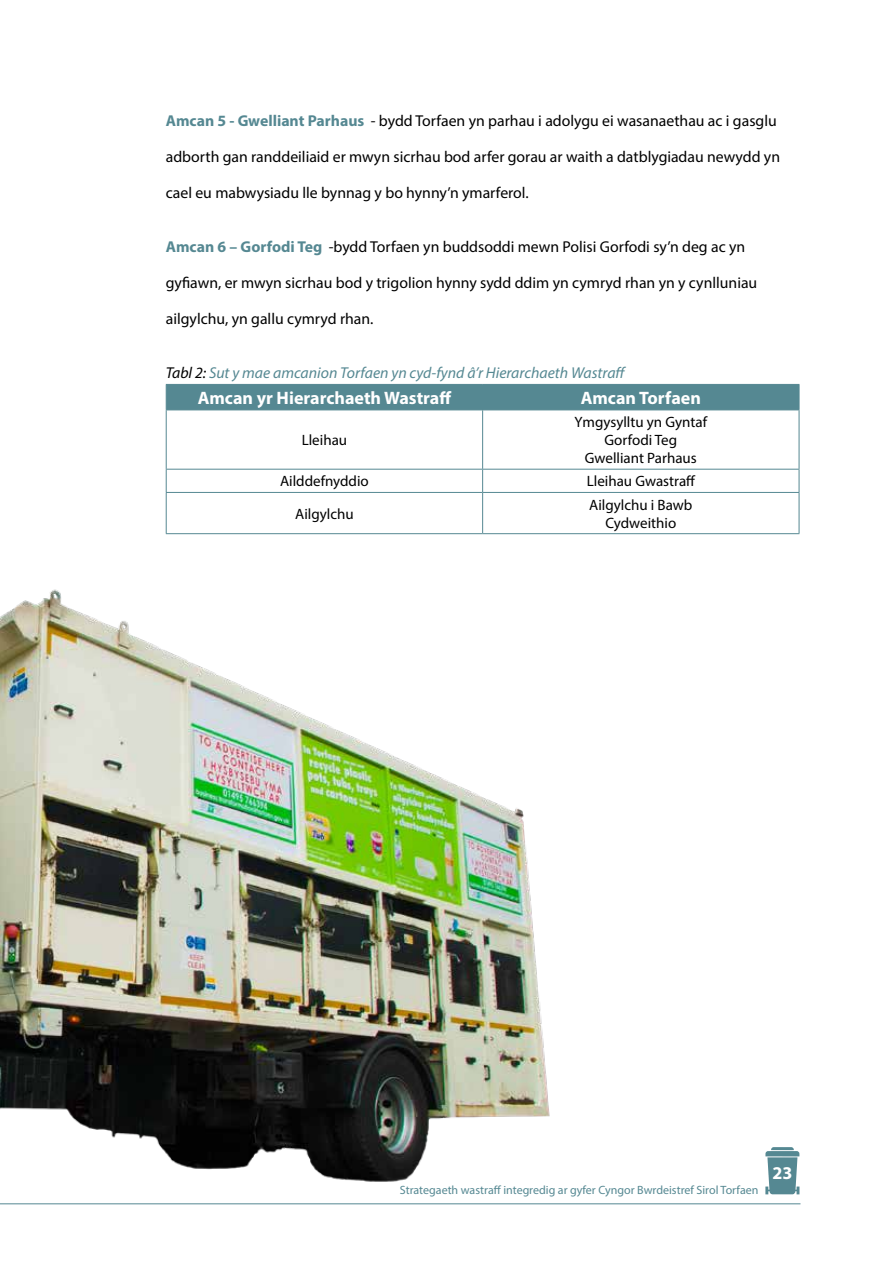
<style>
.page{position:relative;width:893px;height:1263px;background:#fff}
.page>*{position:absolute;margin:0;border:0;box-sizing:border-box;transform-origin:0 0}
.t1{font:700 18px "Myriad Pro";color:#fff}
.t2{font:15.75px "Myriad Pro";color:#000}
.t3{font:italic 15.75px "Myriad Pro";color:#558892}
.t4{font:15px/18px "Myriad Pro";color:#000;text-align:center}
.t5{font:12px "Myriad Pro";color:#558892}
.s1{font-weight:700;color:#558892}
.s2{color:#000}
</style>
<div class="page">
<svg style="left:765px;top:1147px;width:34px;height:47px;background:#749ea6"></svg>
<hr style="left:0;top:1203px;width:800px;height:1px;background:#558892">
<div style="left:166px;top:384px;width:634px;height:26px;background:#558892"></div>
<hr style="left:166px;top:410px;width:317px;height:1px;background:#558892">
<hr style="left:166px;top:410px;width:1px;height:59px;background:#558892">
<hr style="left:483px;top:410px;width:316px;height:1px;background:#558892">
<hr style="left:482px;top:410px;width:1px;height:59px;background:#558892">
<hr style="left:799px;top:410px;width:1px;height:59px;background:#558892">
<hr style="left:483px;top:469px;width:316px;height:1px;background:#558892">
<svg style="left:799px;top:470px;width:1px;height:22px"></svg>
<hr style="left:483px;top:492px;width:316px;height:1px;background:#558892">
<hr style="left:799px;top:493px;width:1px;height:40px;background:#558892">
<hr style="left:483px;top:533px;width:316px;height:1px;background:#558892">
<img style="left:0;top:460px;width:593px;height:745px">
<p class="t2" style="left:166px;top:111px;width:612px"><span class="s1">Amcan 5 - Gwelliant Parhaus</span> - bydd Torfaen yn parhau i adolygu ei wasanaethau ac i gasglu</p>
<p class="t2" style="left:166px;top:147px;width:616px">adborth gan randdeiliaid er mwyn sicrhau bod arfer gorau ar waith a datblygiadau newydd yn</p>
<p class="t2" style="left:166px;top:183px;width:364px">cael eu mabwysiadu lle bynnag y bo hynny’n ymarferol.</p>
<p class="t2" style="left:166px;top:237px;width:581px"><span class="s1">Amcan 6 – Gorfodi Teg</span> -bydd Torfaen yn buddsoddi mewn Polisi Gorfodi sy’n deg ac yn</p>
<p class="t2" style="left:166px;top:273px;width:593px">gyfiawn, er mwyn sicrhau bod y trigolion hynny sydd ddim yn cymryd rhan yn y cynlluniau</p>
<p class="t2" style="left:166px;top:309px;width:209px">ailgylchu, yn gallu cymryd rhan.</p>
<p class="t3" style="left:166px;top:363px;width:462px"><span class="s2">Tabl 2:</span> Sut y mae amcanion Torfaen yn cyd-fynd â’r Hierarchaeth Wastraff</p>
<p class="t1" style="left:198px;top:386px;width:255px">Amcan yr Hierarchaeth Wastraff</p>
<p class="t1" style="left:581px;top:386px;width:122px">Amcan Torfaen</p>
<p class="t4" style="left:302px;top:431px;width:47px">Lleihau</p>
<p class="t4" style="left:575px;top:413px;width:134px">Ymgysylltu yn Gyntaf<br>Gorfodi Teg<br>Gwelliant Parhaus</p>
<p class="t4" style="left:280px;top:472px;width:90px">Ailddefnyddio</p>
<p class="t4" style="left:587px;top:472px;width:110px">Lleihau Gwastraff</p>
<p class="t4" style="left:295px;top:504px;width:60px">Ailgylchu</p>
<p class="t4" style="left:589px;top:495px;width:105px">Ailgylchu i Bawb<br>Cydweithio</p>
<p class="t5" style="left:400px;top:1183px;width:360px">Strategaeth wastraff integredig ar gyfer Cyngor Bwrdeistref Sirol Torfaen</p>
<p class="t1" style="left:772px;top:1161px;width:21px">23</p>
</div>
